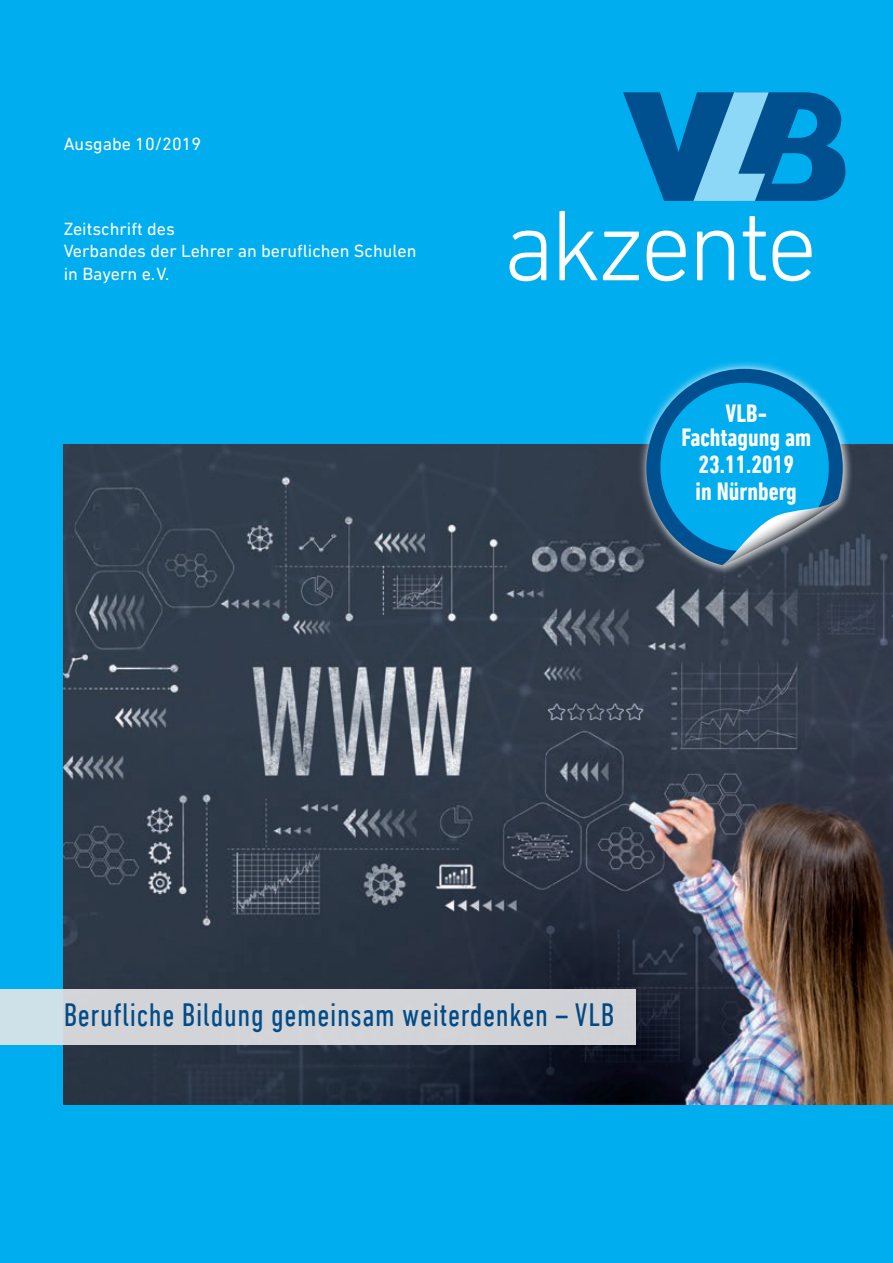
<style>
.page{position:relative;width:893px;height:1263px;background:#00aeef}
.page>*{position:absolute;margin:0;border:0;box-sizing:border-box;transform-origin:0 0}
.t1{font:300 102px "DIN Next LT Pro";letter-spacing:-.04em;color:#fff}
.t2{font:condensed 33px "DIN Next LT Pro";letter-spacing:.02em;color:#004f8f}
._11_Headline_28{font:700 condensed 25.5px "DIN Next LT Pro";color:#fff}
.t3{font:18px "DIN Next LT Pro";color:#fff}
</style>
<div class="page">
<img style="left:64px;top:445px;width:829px;height:660px">
<div style="left:0;top:989px;width:635px;height:56px;background:linear-gradient(to right,#d1dadf,#d1d0d2)"></div>
<svg style="left:623px;top:92px;width:222px;height:109px"></svg>
<div style="left:637px;top:359px;width:215px;height:215px;background:#fff;opacity:.75"></div>
<svg style="left:646px;top:369px;width:197px;height:196px"></svg>
<p class="t3" style="left:64px;top:133px;width:139px">Ausgabe 10/2019</p>
<p class="t3" style="left:64px;top:218px;width:113px">Zeitschrift des</p>
<p class="t3" style="left:64px;top:241px;width:354px">Verbandes der Lehrer an beruflichen Schulen</p>
<p class="t3" style="left:64px;top:263px;width:107px">in Bayern e.V.</p>
<p class="t1" style="left:503px;top:187px;width:316px">akzente</p>
<p class="_11_Headline_28" style="left:726px;top:398px;width:43px">VLB-</p>
<p class="_11_Headline_28" style="left:681px;top:422px;width:131px">Fachtagung am</p>
<p class="_11_Headline_28" style="left:698px;top:449px;width:97px">23.11.2019</p>
<p class="_11_Headline_28" style="left:696px;top:476px;width:103px">in Nürnberg</p>
<h2 class="t2" style="left:64px;top:997px;width:552px">Berufliche Bildung gemeinsam weiterdenken – VLB</h2>
</div>
